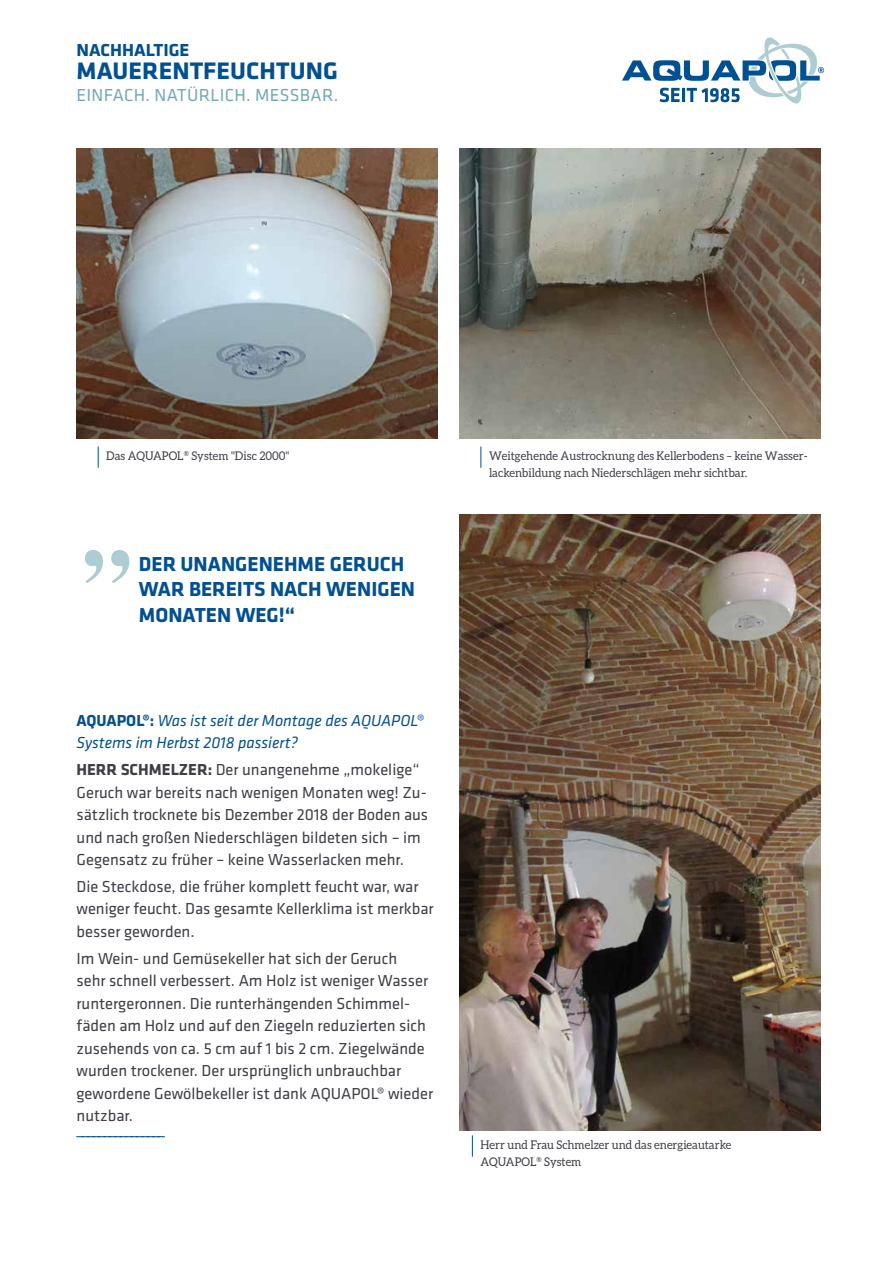
<style>
.page{position:relative;width:893px;height:1263px;background:#fff}
.page>*{position:absolute;margin:0;border:0;box-sizing:border-box;transform-origin:0 0}
.t1{font:700 24.75px "Klavika";letter-spacing:.005em;color:#005092}
.t2{font:700 21px/25.5px "Klavika";color:#005092}
.t3{font:18px "Klavika";letter-spacing:.015em;color:#72a9b1}
.t4{font:700 18px "Klavika";color:#005092}
.t5{font:16.5px/22.5px "Klavika";color:#3f3e46}
.t6{font:italic 16.5px/22.5px "Klavika";color:#005092}
.t7{font:500 16.5px "Klavika";color:#005092}
.t8{font:12px/16.5px "Aleo";color:#3f3e46;scale:.95 1}
.s1{font-weight:700;font-style:normal}
.s2{font-weight:700}
</style>
<div class="page">
<svg style="left:622px;top:37px;width:202px;height:66px"></svg>
<svg style="left:85px;top:550px;width:44px;height:33px"></svg>
<img style="left:459px;top:149px;width:362px;height:289px">
<img style="left:77px;top:149px;width:361px;height:289px">
<img style="left:459px;top:514px;width:362px;height:616px">
<svg style="left:480px;top:446px;width:1px;height:22px"></svg>
<svg style="left:98px;top:446px;width:1px;height:22px"></svg>
<svg style="left:472px;top:1135px;width:1px;height:22px"></svg>
<p class="t4" style="left:77px;top:37px;width:114px">NACHHALTIGE</p>
<h1 class="t1" style="left:77px;top:52px;width:263px">MAUERENTFEUCHTUNG</h1>
<p class="t3" style="left:77px;top:83px;width:263px">EINFACH. NATÜRLICH. MESSBAR.</p>
<p class="t8" style="left:106px;top:448px;width:194px">Das AQUAPOL<sup>®</sup> System "Disc 2000"</p>
<p class="t2" style="left:139px;top:550px;width:278px">DER UNANGENEHME GERUCH<br>WAR BEREITS NACH WENIGEN<br>MONATEN WEG!“</p>
<p class="t6" style="left:77px;top:709px;width:349px"><span class="s1">AQUAPOL®:</span> Was ist seit der Montage des AQUAPOL®<br>Systems im Herbst 2018 passiert?</p>
<p class="t5" style="left:77px;top:758px;width:353px"><span class="s2">HERR SCHMELZER:</span> Der unangenehme „mokelige“ Geruch war bereits nach wenigen Monaten weg! Zu&shy;sätzlich trocknete bis Dezember 2018 der Boden aus und nach großen Niederschlägen bildeten sich – im Gegensatz zu früher – keine Wasserlacken mehr.</p>
<p class="t5" style="left:77px;top:874px;width:359px">Die Steckdose, die früher komplett feucht war, war weniger feucht. Das gesamte Kellerklima ist merkbar besser geworden.</p>
<p class="t5" style="left:77px;top:946px;width:358px">Im Wein- und Gemüsekeller hat sich der Geruch<br>sehr schnell verbessert. Am Holz ist weniger Wasser runtergeronnen. Die runterhängenden Schimmel&shy;fäden am Holz und auf den Ziegeln reduzierten sich zusehends von ca. 5 cm auf 1 bis 2 cm. Ziegelwände wurden trockener. Der ursprünglich unbrauchbar gewordene Gewölbekeller ist dank AQUAPOL® wieder nutzbar.</p>
<p class="t7" style="left:77px;top:1119px;width:90px">________________</p>
<p class="t8" style="left:489px;top:448px;width:337px">Weitgehende Austrocknung des Kellerbodens – keine Wasser&shy;lackenbildung nach Niederschlägen mehr sichtbar.</p>
<p class="t8" style="left:480px;top:1137px;width:266px">Herr und Frau Schmelzer und das energieautarke<br>AQUAPOL<sup>®</sup> System</p>
</div>
